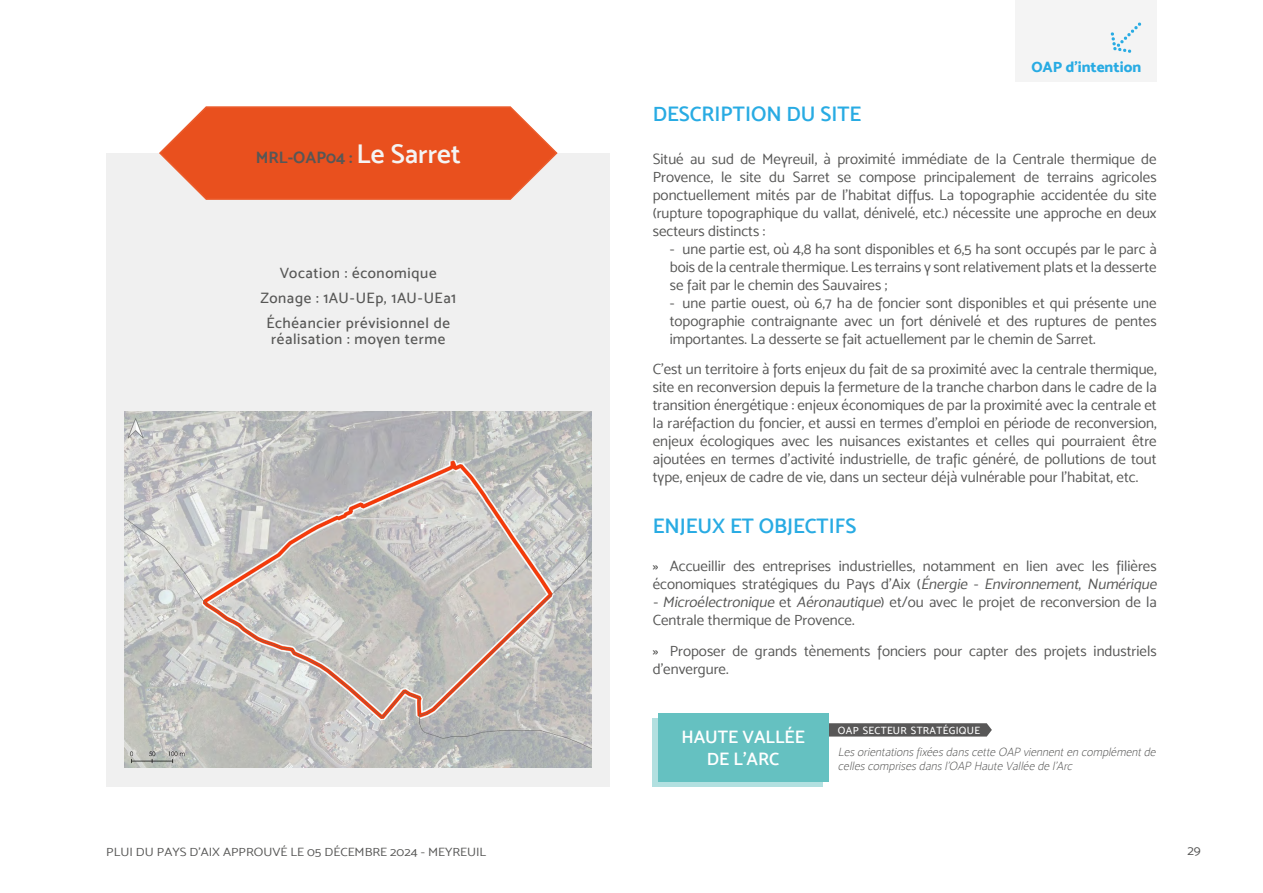
<style>
.page{position:relative;width:1263px;height:893px;background:#fff}
.page>*{position:absolute;margin:0;border:0;box-sizing:border-box;transform-origin:0 0}
.Titre_3_-_bleu{font:21px "Mosk Semi Bold 600";color:#28abe3}
.symbole3{font:18px/21.6px "Mosk Semi Bold 600";color:#fff;text-align:center}
.Nom_OAP{font:16.5px "Mosk Bold 700";color:#575756}
.t1{font:15px/18px "Mosk Normal 400";color:#575756;text-align:justify}
.Encadré{font:15px/16.5px "Mosk Medium 500";letter-spacing:.04em;color:#575756;text-align:center}
.t2{font:15px "Mosk Extra Bold 800";color:#28abe3}
.t3{font:13.5px "Mosk Normal 400";color:#575756}
.symbole_2{font:italic 12px/14.4px "Mosk Thin 100";color:#575756}
.t4{font:12px "Mosk Normal 400";color:#575756;scale:1.1 1}
.symbole{font:10.5px "Mosk Medium 500";letter-spacing:.03em;color:#fff}
.s1{font-family:"Mosk Semi Bold 600";font-size:27px;color:#f4f4f4}
.s2{font-family:"Mosk Medium 500"}
.s3{font-style:italic}
</style>
<div class="page">
<div style="left:106px;top:153px;width:504px;height:634px;background:#f0f0f0"></div>
<svg style="left:159px;top:106px;width:399px;height:94px;background:#ea6439"></svg>
<img style="left:125px;top:411px;width:467px;height:356px">
<svg style="left:653px;top:719px;width:170px;height:68px"></svg>
<svg style="left:828px;top:723px;width:164px;height:14px;background:#626262"></svg>
<div style="left:658px;top:713px;width:170px;height:68px;background:#65c1c1"></div>
<div style="left:1015px;top:0;width:142px;height:81px;background:#f4f4f4"></div>
<svg style="left:1110px;top:22px;width:31px;height:31px"></svg>
<p class="Nom_OAP" style="left:256px;top:147px;width:206px">MRL-OAP04 : <span class="s1">Le Sarret</span></p>
<p class="Encadré" style="left:280px;top:264px;width:158px">Vocation : économique</p>
<p class="Encadré" style="left:260px;top:289px;width:197px">Zonage : 1AU-UEp, 1AU-UEa1</p>
<p class="Encadré" style="left:266px;top:314px;width:185px">Échéancier prévisionnel de réalisation : moyen terme</p>
<p class="Titre_3_-_bleu" style="left:653px;top:102px;width:210px">DESCRIPTION DU SITE</p>
<p class="t2" style="left:1031px;top:57px;width:111px">OAP d'intention</p>
<p class="t1" style="left:653px;top:150px;width:505px">Situé au sud de Meyreuil, à proximité immédiate de la Centrale thermique de Provence, le site du Sarret se compose principalement de terrains agricoles ponctuellement mités par de l'habitat diffus. La topographie accidentée du site (rupture topographique du vallat, dénivelé, etc.) nécessite une approche en deux secteurs distincts :</p>
<p class="t1" style="left:670px;top:240px;width:488px">- une partie est, où 4,8 ha sont disponibles et 6,5 ha sont occupés par le parc à bois de la centrale thermique. Les terrains y sont relativement plats et la desserte se fait par le chemin des Sauvaires ;</p>
<p class="t1" style="left:670px;top:294px;width:488px">- une partie ouest, où 6,7 ha de foncier sont disponibles et qui présente une topographie contraignante avec un fort dénivelé et des ruptures de pentes importantes. La desserte se fait actuellement par le chemin de Sarret.</p>
<p class="t1" style="left:653px;top:360px;width:505px">C'est un territoire à forts enjeux du fait de sa proximité avec la centrale thermique, site en reconversion depuis la fermeture de la tranche charbon dans le cadre de la transition énergétique : enjeux économiques de par la proximité avec la centrale et la raréfaction du foncier, et aussi en termes d'emploi en période de reconversion, enjeux écologiques avec les nuisances existantes et celles qui pourraient être ajoutées en termes d'activité industrielle, de trafic généré, de pollutions de tout type, enjeux de cadre de vie, dans un secteur déjà vulnérable pour l'habitat, etc.</p>
<p class="Titre_3_-_bleu" style="left:653px;top:513px;width:205px">ENJEUX ET OBJECTIFS</p>
<p class="t1" style="left:653px;top:557px;width:508px"><span class="s2">»</span> Accueillir des entreprises industrielles, notamment en lien avec les filières économiques stratégiques du Pays d'Aix (<span class="s3">Énergie - Environnement</span>, <span class="s3">Numérique</span></p>
<p class="t1" style="left:653px;top:593px;width:505px"><span class="s3">- Microélectronique</span> et <span class="s3">Aéronautique</span>) et/ou avec le projet de reconversion de la<br>Centrale thermique de Provence.</p>
<p class="t1" style="left:653px;top:641px;width:505px"><span class="s2">»</span> Proposer de grands tènements fonciers pour capter des projets industriels d’envergure.</p>
<p class="symbole3" style="left:681px;top:726px;width:125px">HAUTE VALLÉE<br>DE L’ARC</p>
<p class="symbole" style="left:838px;top:724px;width:144px">OAP SECTEUR STRATÉGIQUE</p>
<p class="symbole_2" style="left:838px;top:745px;width:322px">Lesorientationsfixéesdanscette OAP viennenten complémentde cellescomprisesdansl’OAP Haute Vallée de l’Arc</p>
<p class="t4" style="left:106px;top:844px;width:347px">PLUI DU PAYS D’AIX APPROUVÉ LE 05 DÉCEMBRE 2024 - MEYREUIL</p>
<p class="t3" style="left:1187px;top:842px;width:15px">29</p>
</div>
